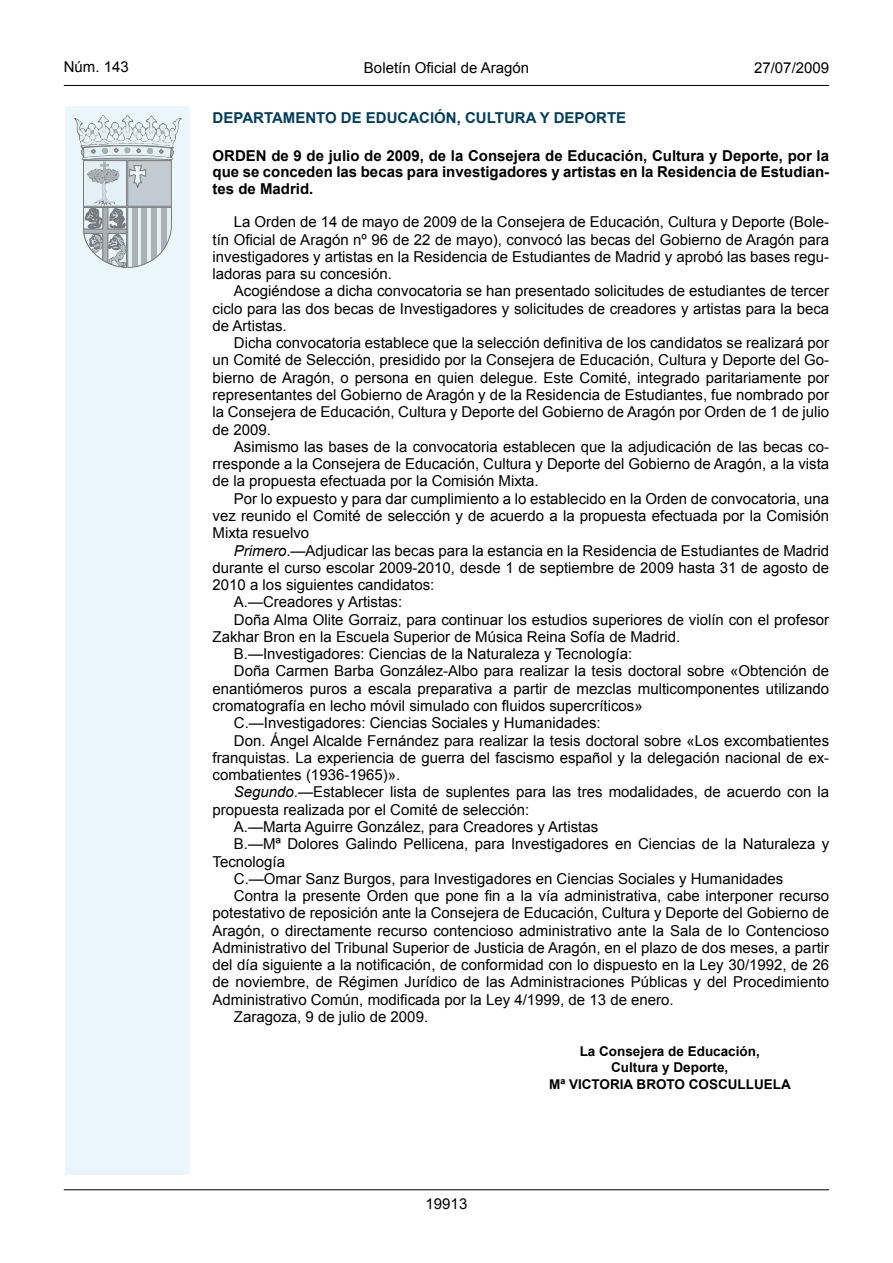
<style>
.page{position:relative;width:893px;height:1263px;background:#fff}
.page>*{position:absolute;margin:0;border:0;box-sizing:border-box;transform-origin:0 0}
.inicio_de_parrafo{font:15px/17.2px "Arial";color:#000;text-align:justify}
.Titulo_text{font:700 15px/16.5px "Arial";color:#000;text-align:justify}
.emisor_text{font:700 15px "Arial";color:#003e5c}
.estilo_head-c{font:15px "Arial";color:#000}
.estilo_head-d{font:15px "Arial";color:#000}
.estilo_head-i{font:15px "Arial";color:#000}
.numero_pagina{font:15px "Arial";color:#000}
.firma_der{font:700 13.5px "Arial";color:#000}
.s1{font-style:italic}
</style>
<div class="page">
<hr style="left:64px;top:85px;width:765px;height:1px;background:#000">
<div style="left:64px;top:105px;width:127px;height:1071px;background:#ebf6fc;border:2px solid #fff"></div>
<svg style="left:75px;top:115px;width:106px;height:153px"></svg>
<hr style="left:64px;top:1189px;width:765px;height:1px;background:#000">
<p class="estilo_head-i" style="left:64px;top:57px;width:67px">Núm. 143</p>
<p class="estilo_head-c" style="left:364px;top:57px;width:167px">Boletín Oficial de Aragón</p>
<p class="estilo_head-d" style="left:754px;top:57px;width:77px">27/07/2009</p>
<p class="emisor_text" style="left:213px;top:108px;width:415px">DEPARTAMENTO DE EDUCACIÓN, CULTURA Y DEPORTE</p>
<p class="Titulo_text" style="left:213px;top:148px;width:618px">ORDEN de 9 de julio de 2009, de la Consejera de Educación, Cultura y Deporte, por la que se conceden las becas para investigadores y artistas en la Residencia de Estudian&shy;tes de Madrid.</p>
<p class="inicio_de_parrafo" style="left:213px;top:213px;width:618px;text-indent:21px">La Orden de 14 de mayo de 2009 de la Consejera de Educación, Cultura y Deporte (Bole&shy;tín Oficial de Aragón nº 96 de 22 de mayo), convocó las becas del Gobierno de Aragón para investigadores y artistas en la Residencia de Estudiantes de Madrid y aprobó las bases regu&shy;ladoras para su concesión.</p>
<p class="inicio_de_parrafo" style="left:213px;top:283px;width:618px;text-indent:21px">Acogiéndose a dicha convocatoria se han presentado solicitudes de estudiantes de tercer ciclo para las dos becas de Investigadores y solicitudes de creadores y artistas para la beca de Artistas.</p>
<p class="inicio_de_parrafo" style="left:213px;top:334px;width:618px;text-indent:21px">Dicha convocatoria establece que la selección definitiva de los candidatos se realizará por un Comité de Selección, presidido por la Consejera de Educación, Cultura y Deporte del Go&shy;bierno de Aragón, o persona en quien delegue. Este Comité, integrado paritariamente por representantes del Gobierno de Aragón y de la Residencia de Estudiantes, fue nombrado por la Consejera de Educación, Cultura y Deporte del Gobierno de Aragón por Orden de 1 de julio de 2009.</p>
<p class="inicio_de_parrafo" style="left:213px;top:438px;width:618px;text-indent:21px">Asimismo las bases de la convocatoria establecen que la adjudicación de las becas co&shy;rresponde a la Consejera de Educación, Cultura y Deporte del Gobierno de Aragón, a la vista de la propuesta efectuada por la Comisión Mixta.</p>
<p class="inicio_de_parrafo" style="left:213px;top:490px;width:618px;text-indent:21px">Por lo expuesto y para dar cumplimiento a lo establecido en la Orden de convocatoria, una vez reunido el Comité de selección y de acuerdo a la propuesta efectuada por la Comisión Mixta resuelvo</p>
<p class="inicio_de_parrafo" style="left:213px;top:542px;width:618px;text-indent:21px"><span class="s1">Primero</span>.—Adjudicar las becas para la estancia en la Residencia de Estudiantes de Madrid durante el curso escolar 2009-2010, desde 1 de septiembre de 2009 hasta 31 de agosto de 2010 a los siguientes candidatos:</p>
<p class="inicio_de_parrafo" style="left:234px;top:594px;width:170px">A.—Creadores y Artistas:</p>
<p class="inicio_de_parrafo" style="left:213px;top:611px;width:618px;text-indent:21px">Doña Alma Olite Gorraiz, para continuar los estudios superiores de violín con el profesor<br>Zakhar Bron en la Escuela Superior de Música Reina Sofía de Madrid.</p>
<p class="inicio_de_parrafo" style="left:234px;top:645px;width:400px">B.—Investigadores: Ciencias de la Naturaleza y Tecnología:</p>
<p class="inicio_de_parrafo" style="left:213px;top:663px;width:618px;text-indent:21px">Doña Carmen Barba González-Albo para realizar la tesis doctoral sobre «Obtención de enantiómeros puros a escala preparativa a partir de mezclas multicomponentes utilizando cromatografía en lecho móvil simulado con fluidos supercríticos»</p>
<p class="inicio_de_parrafo" style="left:234px;top:714px;width:368px">C.—Investigadores: Ciencias Sociales y Humanidades:</p>
<p class="inicio_de_parrafo" style="left:213px;top:732px;width:618px;text-indent:21px">Don. Ángel Alcalde Fernández para realizar la tesis doctoral sobre «Los excombatientes franquistas. La experiencia de guerra del fascismo español y la delegación nacional de ex&shy;combatientes (1936-1965)».</p>
<p class="inicio_de_parrafo" style="left:213px;top:784px;width:618px;text-indent:21px"><span class="s1">Segundo</span>.—Establecer lista de suplentes para las tres modalidades, de acuerdo con la propuesta realizada por el Comité de selección:</p>
<p class="inicio_de_parrafo" style="left:234px;top:818px;width:366px">A.—Marta Aguirre González, para Creadores y Artistas</p>
<p class="inicio_de_parrafo" style="left:213px;top:835px;width:618px;text-indent:21px">B.—Mª Dolores Galindo Pellicena, para Investigadores en Ciencias de la Naturaleza y<br>Tecnología</p>
<p class="inicio_de_parrafo" style="left:234px;top:870px;width:551px">C.—Omar Sanz Burgos, para Investigadores en Ciencias Sociales y Humanidades</p>
<p class="inicio_de_parrafo" style="left:213px;top:887px;width:618px;text-indent:21px">Contra la presente Orden que pone fin a la vía administrativa, cabe interponer recurso potestativo de reposición ante la Consejera de Educación, Cultura y Deporte del Gobierno de Aragón, o directamente recurso contencioso administrativo ante la Sala de lo Contencioso Administrativo del Tribunal Superior de Justicia de Aragón, en el plazo de dos meses, a partir del día siguiente a la notificación, de conformidad con lo dispuesto en la Ley 30/1992, de 26 de noviembre, de Régimen Jurídico de las Administraciones Públicas y del Procedimiento Administrativo Común, modificada por la Ley 4/1999, de 13 de enero.</p>
<p class="inicio_de_parrafo" style="left:234px;top:1008px;width:196px">Zaragoza, 9 de julio de 2009.</p>
<p class="firma_der" style="left:580px;top:1042px;width:182px">La Consejera de Educación,</p>
<p class="firma_der" style="left:611px;top:1059px;width:119px">Cultura y Deporte,</p>
<p class="firma_der" style="left:549px;top:1075px;width:243px">Mª VICTORIA BROTO COSCULLUELA</p>
<p class="numero_pagina" style="left:426px;top:1194px;width:43px">19913</p>
</div>
